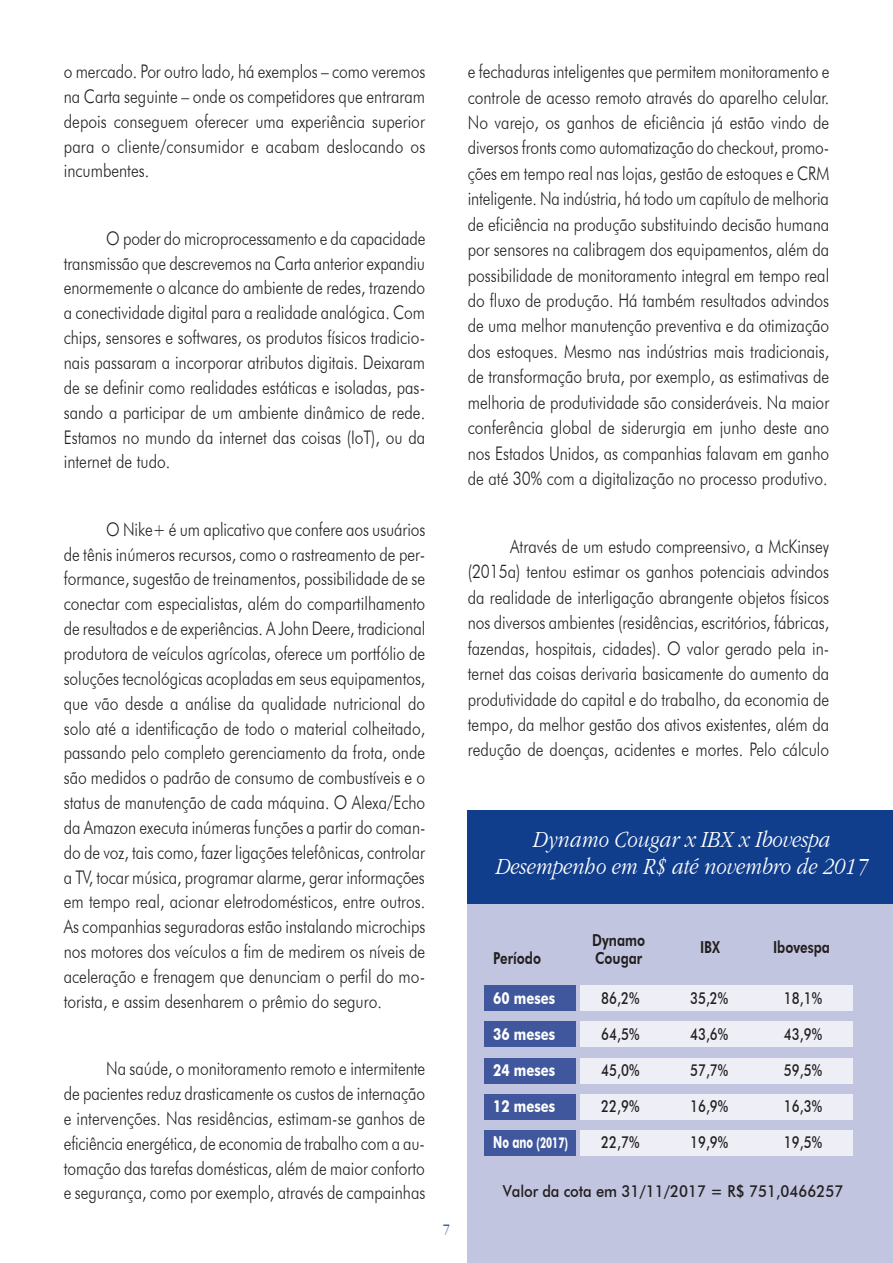
<style>
.page{position:relative;width:893px;height:1263px;background:#fff}
.page>*{position:absolute;margin:0;border:0;box-sizing:border-box;transform-origin:0 0}
.t1{font:italic 24px/27px "Gatineau";color:#fff;text-align:center;scale:.85 1}
.t2{font:300 18.75px/24.9px "Futura BT";color:#231f20;text-align:justify;scale:.83 1}
.t3{font:500 16.5px "Futura BT";color:#231f20;scale:.8 1}
.t4{font:500 16.5px "Futura BT";color:#231f20;scale:.9 1}
.t5{font:800 16.5px "Futura BT";color:#231f20;scale:.8 1}
.t6{font:700 16.5px/36px "Futura BT";color:#fff;text-align:justify;scale:.8 1}
.t7{font:700 15px "Futura BT";color:#fff;scale:.65 1}
.t8{font:15px "Gatineau Plain";color:#103d8c;scale:.9 1}
.s1{font-size:16.5px}
</style>
<div class="page">
<div style="left:468px;top:895px;width:425px;height:368px;background:#c2c5df"></div>
<div style="left:468px;top:810px;width:425px;height:94px;background:#103d8c"></div>
<div style="left:581px;top:985px;width:272px;height:26px;background:#edeef6"></div>
<div style="left:581px;top:1021px;width:272px;height:26px;background:#edeef6"></div>
<div style="left:581px;top:1057px;width:272px;height:26px;background:#edeef6"></div>
<div style="left:581px;top:1094px;width:272px;height:26px;background:#edeef6"></div>
<div style="left:581px;top:1130px;width:272px;height:26px;background:#edeef6"></div>
<div style="left:484px;top:985px;width:92px;height:26px;background:#40579d"></div>
<div style="left:484px;top:1021px;width:92px;height:26px;background:#40579d"></div>
<div style="left:484px;top:1057px;width:92px;height:26px;background:#40579d"></div>
<div style="left:484px;top:1094px;width:92px;height:26px;background:#40579d"></div>
<div style="left:484px;top:1130px;width:92px;height:26px;background:#40579d"></div>
<p class="t2" style="left:64px;top:59px;width:437px">o mercado. Por outro lado, há exemplos – como veremos na Carta seguinte – onde os competidores que entraram depois conseguem oferecer uma experiência superior para o cliente/consumidor e acabam deslocando os incumbentes.</p>
<p class="t2" style="left:64px;top:225px;width:437px;text-indent:43px">O poder do microprocessamento e da capacidade transmissão que descrevemos na Carta anterior expandiu enormemente o alcance do ambiente de redes, trazendo a conectividade digital para a realidade analógica. Com chips, sensores e softwares, os produtos físicos tradicio&shy;nais passaram a incorporar atributos digitais. Deixaram de se definir como realidades estáticas e isoladas, pas&shy;sando a participar de um ambiente dinâmico de rede.<br>Estamos no mundo da internet das coisas (IoT), ou da internet de tudo.</p>
<p class="t2" style="left:64px;top:516px;width:437px;text-indent:43px">O Nike+ é um aplicativo que confere aos usuários de tênis inúmeros recursos, como o rastreamento de per&shy;formance, sugestão de treinamentos, possibilidade de se conectar com especialistas, além do compartilhamento de resultados e de experiências. A John Deere, tradicional produtora de veículos agrícolas, oferece um portfólio de soluções tecnológicas acopladas em seus equipamentos, que vão desde a análise da qualidade nutricional do solo até a identificação de todo o material colheitado, passando pelo completo gerenciamento da frota, onde são medidos o padrão de consumo de combustíveis e o status de manutenção de cada máquina. O Alexa/Echo da Amazon executa inúmeras funções a partir do coman&shy;do de voz, tais como, fazer ligações telefônicas, controlar a TV, tocar música, programar alarme, gerar informações em tempo real, acionar eletrodomésticos, entre outros.<br>As companhias seguradoras estão instalando microchips nos motores dos veículos a fim de medirem os níveis de aceleração e frenagem que denunciam o perfil do mo&shy;torista, e assim desenharem o prêmio do seguro.</p>
<p class="t2" style="left:64px;top:1056px;width:437px;text-indent:43px">Na saúde, o monitoramento remoto e intermitente de pacientes reduz drasticamente os custos de internação e intervenções. Nas residências, estimam-se ganhos de eficiência energética, de economia de trabalho com a au&shy;tomação das tarefas domésticas, além de maior conforto e segurança, como por exemplo, através de campainhas</p>
<p class="t8" style="left:443px;top:1221px;width:9px">7</p>
<p class="t2" style="left:468px;top:59px;width:437px;line-height:25.3px">e fechaduras inteligentes que permitem monitoramento e controle de acesso remoto através do aparelho celular.<br>No varejo, os ganhos de eficiência já estão vindo de diversos fronts como automatização do checkout, promo&shy;ções em tempo real nas lojas, gestão de estoques e CRM inteligente. Na indústria, há todo um capítulo de melhoria de eficiência na produção substituindo decisão humana por sensores na calibragem dos equipamentos, além da possibilidade de monitoramento integral em tempo real do fluxo de produção. Há também resultados advindos de uma melhor manutenção preventiva e da otimização dos estoques. Mesmo nas indústrias mais tradicionais, de transformação bruta, por exemplo, as estimativas de melhoria de produtividade são consideráveis. Na maior conferência global de siderurgia em junho deste ano nos Estados Unidos, as companhias falavam em ganho de até 30% com a digitalização no processo produtivo.</p>
<p class="t2" style="left:468px;top:533px;width:437px;line-height:25.3px;text-indent:43px">Através de um estudo compreensivo, a McKinsey (2015a) tentou estimar os ganhos potenciais advindos da realidade de interligação abrangente objetos físicos nos diversos ambientes (residências, escritórios, fábricas, fazendas, hospitais, cidades). O valor gerado pela in&shy;ternet das coisas derivaria basicamente do aumento da produtividade do capital e do trabalho, da economia de tempo, da melhor gestão dos ativos existentes, além da redução de doenças, acidentes e mortes. Pelo cálculo</p>
<p class="t1" style="left:494px;top:826px;width:439px">Dynamo Cougar x IBX x Ibovespa<br>Desempenho em R$ até novembro de 2017</p>
<p class="t5" style="left:592px;top:930px;width:68px">Dynamo</p>
<p class="t5" style="left:700px;top:937px;width:27px">IBX</p>
<p class="t5" style="left:773px;top:937px;width:73px">Ibovespa</p>
<p class="t5" style="left:493px;top:948px;width:61px">Período</p>
<p class="t5" style="left:595px;top:948px;width:61px">Cougar</p>
<p class="t6" style="left:493px;top:980px;width:79px">60 meses 36 meses 24 meses 12 meses</p>
<p class="t7" style="left:493px;top:1133px;width:117px"><span class="s1">No ano</span> (2017)</p>
<p class="t4" style="left:503px;top:1181px;width:380px">Valor da cota em 31/11/2017 = R$ 751,0466257</p>
<p class="t3" style="left:601px;top:988px;width:49px">86,2%</p>
<p class="t3" style="left:690px;top:988px;width:49px">35,2%</p>
<p class="t3" style="left:784px;top:988px;width:49px">18,1%</p>
<p class="t3" style="left:601px;top:1024px;width:49px">64,5%</p>
<p class="t3" style="left:690px;top:1024px;width:49px">43,6%</p>
<p class="t3" style="left:784px;top:1024px;width:49px">43,9%</p>
<p class="t3" style="left:601px;top:1060px;width:49px">45,0%</p>
<p class="t3" style="left:690px;top:1060px;width:49px">57,7%</p>
<p class="t3" style="left:784px;top:1060px;width:49px">59,5%</p>
<p class="t3" style="left:601px;top:1096px;width:49px">22,9%</p>
<p class="t3" style="left:690px;top:1096px;width:49px">16,9%</p>
<p class="t3" style="left:784px;top:1096px;width:49px">16,3%</p>
<p class="t3" style="left:601px;top:1132px;width:49px">22,7%</p>
<p class="t3" style="left:690px;top:1132px;width:49px">19,9%</p>
<p class="t3" style="left:784px;top:1132px;width:49px">19,5%</p>
</div>
